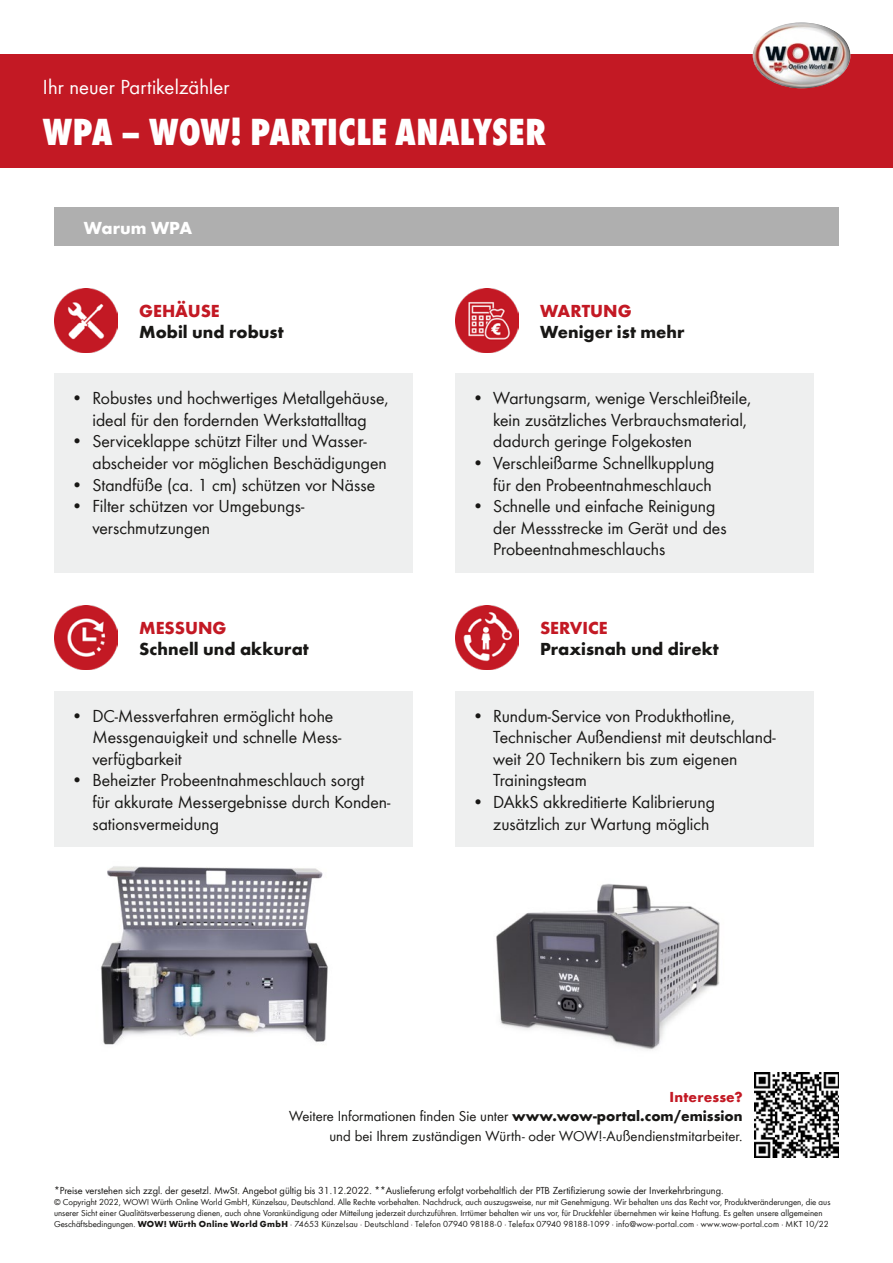
<style>
.page{position:relative;width:893px;height:1263px;background:#fff}
.page>*{position:absolute;margin:0;border:0;box-sizing:border-box;transform-origin:0 0}
.t1{font:39px "Wuerth Extra Bold Cond Caps";letter-spacing:.01em;color:#fff}
.t2{font:21px "Wuerth";letter-spacing:.005em;color:#fff}
.t3{font:18px/21.6px "Wuerth";color:#181715}
.t4{font:700 18px "Wuerth";color:#181715}
.t5{font:700 18px "Wuerth";color:#c31924}
.t6{font:700 18px "Wuerth";color:#fff}
.t7{font:15px/19.5px "Wuerth";letter-spacing:.005em;color:#181715;text-align:right}
.t8{font:10.5px "Wuerth";color:#181715}
.t9{font:9px/10.8px "Wuerth";color:#181715}
.s1{font-weight:700;color:#c31924}
.s2{font-weight:700}
</style>
<div class="page">
<div style="left:54px;top:373px;width:359px;height:199px;background:#eeefef"></div>
<div style="left:455px;top:373px;width:358px;height:199px;background:#eeefef"></div>
<div style="left:54px;top:691px;width:359px;height:156px;background:#eeefef"></div>
<div style="left:455px;top:691px;width:358px;height:156px;background:#eeefef"></div>
<img style="left:54px;top:288px;width:64px;height:64px">
<img style="left:455px;top:288px;width:64px;height:64px">
<img style="left:54px;top:606px;width:64px;height:64px">
<img style="left:455px;top:606px;width:64px;height:64px">
<div style="left:0;top:54px;width:893px;height:114px;background:#c31924"></div>
<img style="left:753px;top:22px;width:56px;height:41px">
<img style="left:754px;top:23px;width:96px;height:65px">
<div style="left:54px;top:208px;width:785px;height:38px;background:#afafaf"></div>
<img style="left:754px;top:1073px;width:85px;height:85px">
<img style="left:101px;top:866px;width:227px;height:179px">
<img style="left:496px;top:884px;width:224px;height:166px">
<p class="t2" style="left:43px;top:73px;width:188px">Ihr neuer Partikelzähler</p>
<h1 class="t1" style="left:43px;top:104px;width:505px">WPA – WOW! PARTICLE ANALYSER</h1>
<p class="t6" style="left:84px;top:214px;width:110px">Warum WPA</p>
<p class="t5" style="left:139px;top:297px;width:82px">GEHÄUSE</p>
<p class="t4" style="left:139px;top:319px;width:146px">Mobil und robust</p>
<p class="t5" style="left:540px;top:297px;width:93px">WARTUNG</p>
<p class="t4" style="left:540px;top:319px;width:146px">Weniger ist mehr</p>
<p class="t3" style="left:71px;top:387px;width:319px;text-align:center">• Robustes und hochwertiges Metallgehäuse, ideal für den fordernden Werkstattalltag</p>
<p class="t3" style="left:92px;top:430px;width:296px;text-indent:-21px">• Serviceklappe schützt Filter und Wasser&shy;abscheider vor möglichen Beschädigungen</p>
<p class="t3" style="left:71px;top:473px;width:306px">• Standfüße (ca. 1 cm) schützen vor Nässe</p>
<p class="t3" style="left:92px;top:495px;width:213px;text-indent:-21px">• Filter schützen vor Umgebungs&shy;verschmutzungen</p>
<p class="t3" style="left:493px;top:387px;width:259px;text-indent:-21px">• Wartungsarm, wenige Verschleißteile, kein zusätzliches Verbrauchsmaterial, dadurch geringe Folgekosten</p>
<p class="t3" style="left:472px;top:451px;width:244px;text-align:right">• Verschleißarme Schnellkupplung für den Probeentnahmeschlauch</p>
<p class="t3" style="left:493px;top:495px;width:235px;text-indent:-21px">• Schnelle und einfache Reinigung der Messstrecke im Gerät und des<br>Probeentnahmeschlauchs</p>
<p class="t5" style="left:139px;top:615px;width:89px">MESSUNG</p>
<p class="t4" style="left:139px;top:636px;width:171px">Schnell und akkurat</p>
<p class="t5" style="left:540px;top:615px;width:69px">SERVICE</p>
<p class="t4" style="left:540px;top:636px;width:180px">Praxisnah und direkt</p>
<p class="t3" style="left:92px;top:704px;width:250px;text-indent:-21px">• DC-Messverfahren ermöglicht hohe<br>Messgenauigkeit und schnelle Mess&shy;verfügbarkeit</p>
<p class="t3" style="left:92px;top:769px;width:300px;text-indent:-21px">• Beheizter Probeentnahmeschlauch sorgt<br>für akkurate Messergebnisse durch Konden&shy;sationsvermeidung</p>
<p class="t3" style="left:493px;top:704px;width:284px;text-indent:-21px">• Rundum-Service von Produkthotline, Technischer Außendienst mit deutschland&shy;weit 20 Technikern bis zum eigenen Trainingsteam</p>
<p class="t3" style="left:493px;top:790px;width:223px;text-indent:-21px">• DAkkS akkreditierte Kalibrierung zusätzlich zur Wartung möglich</p>
<p class="t7" style="left:289px;top:1086px;width:455px"><span class="s1">Interesse?<br></span>Weitere Informationen finden Sie unter <span class="s2">www.wow-portal.com/emission </span>und bei Ihrem zuständigen Würth- oder WOW!-Außendienstmitarbeiter.</p>
<p class="t8" style="left:54px;top:1184px;width:671px">*Preise verstehen sich zzgl. der gesetzl. MwSt. Angebot gültig bis 31.12.2022. **Auslieferung erfolgt vorbehaltlich der PTB Zertifizierung sowie der Inverkehrbringung.</p>
<p class="t9" style="left:54px;top:1196px;width:778px">© Copyright 2022, WOW! Würth Online World GmbH, Künzelsau, Deutschland. Alle Rechte vorbehalten. Nachdruck, auch auszugsweise, nur mit Genehmigung. Wir behalten uns das Recht vor, Produktveränderungen, die aus unserer Sicht einer Qualitätsverbesserung dienen, auch ohne Vorankündigung oder Mitteilung jederzeit durchzuführen. Irrtümer behalten wir uns vor, für Druckfehler übernehmen wir keine Haftung. Es gelten unsere allgemeinen<br>Geschäftsbedingungen. <span class="s2">WOW! Würth Online World GmbH</span> · 74653 Künzelsau · Deutschland · Telefon 07940 98188-0 · Telefax 07940 98188-1099 · info@wow-portal.com · www.wow-portal.com · MKT 10/22</p>
</div>
